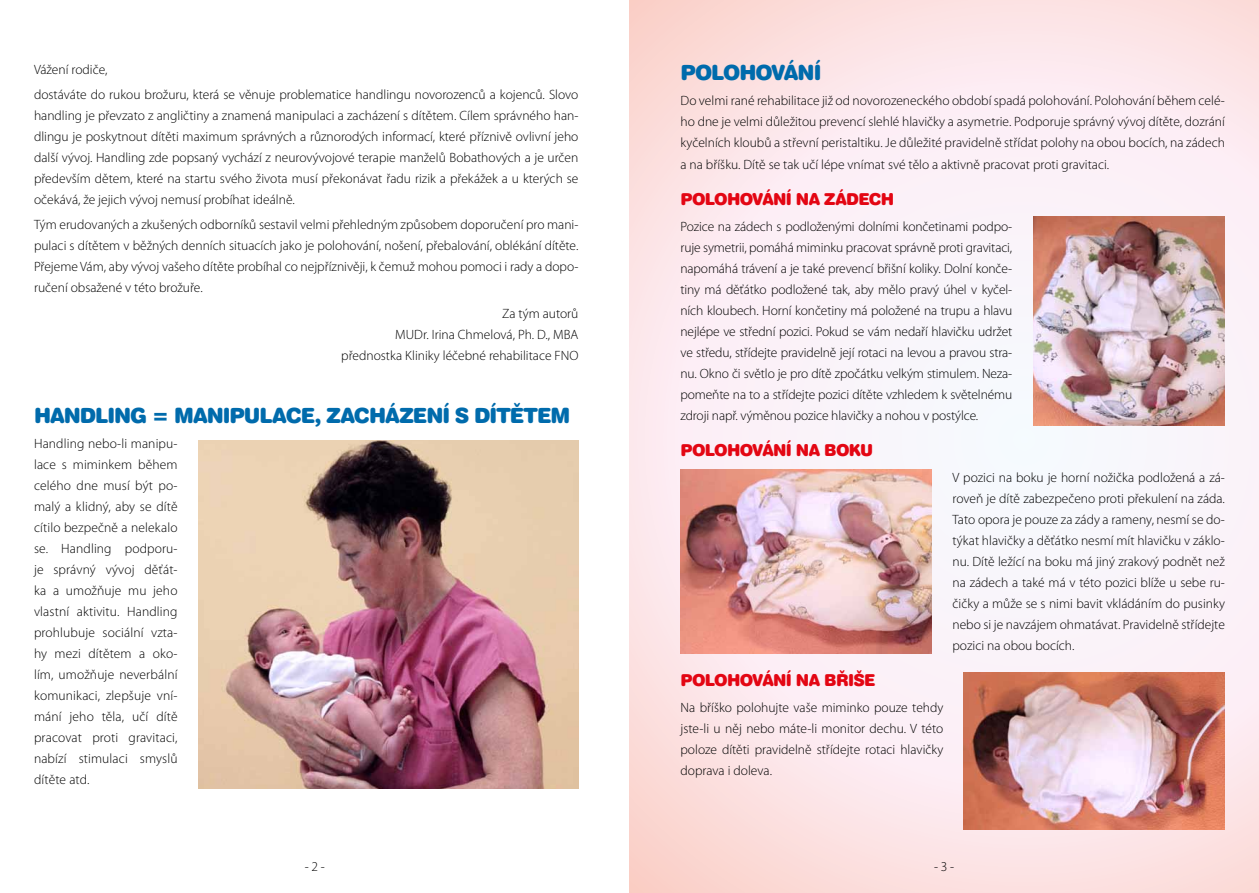
<style>
.page{position:relative;width:1259px;height:893px;background:#fff}
.page>*{position:absolute;margin:0;border:0;box-sizing:border-box;transform-origin:0 0}
.t1{font:21px "Swiss 721 AT Black Rounded";letter-spacing:-.055em;color:#006bac}
.t2{font:16.5px "Swiss 721 AT Black Rounded";letter-spacing:-.05em;color:#e30613}
.t3{font:300 13.5px/21px "Myriad Pro";color:#000;text-align:justify}
</style>
<div class="page">
<svg style="left:629px;top:0;width:630px;height:893px"></svg>
<img style="left:680px;top:470px;width:251px;height:184px">
<img style="left:963px;top:673px;width:262px;height:156px">
<img style="left:1033px;top:217px;width:192px;height:208px">
<img style="left:199px;top:440px;width:379px;height:349px">
<p class="t3" style="left:34px;top:57px;width:546px;line-height:25.2px">Vážení rodiče,<br>dostáváte do rukou brožuru, která se věnuje problematice handlingu novorozenců a kojenců. Slovo</p>
<p class="t3" style="left:34px;top:105px;width:546px">handling je převzato z angličtiny a znamená manipulaci a zacházení s dítětem. Cílem správného han&shy;dlingu je poskytnout dítěti maximum správných a různorodých informací, které příznivě ovlivní jeho další vývoj. Handling zde popsaný vychází z neurovývojové terapie manželů Bobathových a je určen především dětem, které na startu svého života musí překonávat řadu rizik a překážek a u kterých se očekává, že jejich vývoj nemusí probíhat ideálně.</p>
<p class="t3" style="left:34px;top:215px;width:546px">Tým erudovaných a zkušených odborníků sestavil velmi přehledným způsobem doporučení pro mani&shy;pulaci s dítětem v běžných denních situacích jako je polohování, nošení, přebalování, oblékání dítěte.<br>Přejeme Vám, aby vývoj vašeho dítěte probíhal co nejpříznivěji, k čemuž mohou pomoci i rady a dopo&shy;ručení obsažené v této brožuře.</p>
<p class="t3" style="left:341px;top:303px;width:239px;text-align:right">Za tým autorů<br>MUDr. Irina Chmelová, Ph. D., MBA přednostka Kliniky léčebné rehabilitace FNO</p>
<h1 class="t1" style="left:34px;top:403px;width:538px">HANDLING = MANIPULACE, ZACHÁZENÍ S DÍTĚTEM</h1>
<p class="t3" style="left:34px;top:433px;width:145px">Handling nebo-li manipu&shy;lace s miminkem během celého dne musí být po&shy;malý a klidný, aby se dítě cítilo bezpečně a nelekalo se. Handling podporu&shy;je správný vývoj děťát&shy;ka a umožňuje mu jeho vlastní aktivitu. Handling prohlubuje sociální vzta&shy;hy mezi dítětem a oko&shy;lím, umožňuje neverbální komunikaci, zlepšuje vní&shy;mání jeho těla, učí dítě pracovat proti gravitaci, nabízí stimulaci smyslů dítěte atd.</p>
<h1 class="t1" style="left:680px;top:60px;width:143px">POLOHOVÁNÍ</h1>
<p class="t3" style="left:680px;top:91px;width:546px">Do velmi rané rehabilitace již od novorozeneckého období spadá polohování. Polohování během celé&shy;ho dne je velmi důležitou prevencí slehlé hlavičky a asymetrie. Podporuje správný vývoj dítěte, dozrání kyčelních kloubů a střevní peristaltiku. Je důležité pravidelně střídat polohy na obou bocích, na zádech a na bříšku. Dítě se tak učí lépe vnímat své tělo a aktivně pracovat proti gravitaci.</p>
<p class="t2" style="left:680px;top:189px;width:215px">POLOHOVÁNÍ NA ZÁDECH</p>
<p class="t3" style="left:680px;top:216px;width:333px">Pozice na zádech s podloženými dolními končetinami podpo&shy;ruje symetrii, pomáhá miminku pracovat správně proti gravitaci, napomáhá trávení a je také prevencí břišní koliky. Dolní konče&shy;tiny má děťátko podložené tak, aby mělo pravý úhel v kyčel&shy;ních kloubech. Horní končetiny má položené na trupu a hlavu nejlépe ve střední pozici. Pokud se vám nedaří hlavičku udržet ve středu, střídejte pravidelně její rotaci na levou a pravou stra&shy;nu. Okno či světlo je pro dítě zpočátku velkým stimulem. Neza&shy;pomeňte na to a střídejte pozici dítěte vzhledem k světelnému zdroji např. výměnou pozice hlavičky a nohou v postýlce.</p>
<p class="t2" style="left:680px;top:440px;width:194px">POLOHOVÁNÍ NA BOKU</p>
<p class="t3" style="left:952px;top:467px;width:274px">V pozici na boku je horní nožička podložená a zá&shy;roveň je dítě zabezpečeno proti překulení na záda.<br>Tato opora je pouze za zády a rameny, nesmí se do&shy;týkat hlavičky a děťátko nesmí mít hlavičku v záklo&shy;nu. Dítě ležící na boku má jiný zrakový podnět než na zádech a také má v této pozici blíže u sebe ru&shy;čičky a může se s nimi bavit vkládáním do pusinky nebo si je navzájem ohmatávat. Pravidelně střídejte pozici na obou bocích.</p>
<p class="t2" style="left:680px;top:670px;width:196px">POLOHOVÁNÍ NA BŘIŠE</p>
<p class="t3" style="left:680px;top:697px;width:264px">Na bříško polohujte vaše miminko pouze tehdy jste-li u něj nebo máte-li monitor dechu. V této poloze dítěti pravidelně střídejte rotaci hlavičky doprava i doleva.</p>
<p class="t3" style="left:305px;top:856px;width:22px">- 2 -</p>
<p class="t3" style="left:934px;top:856px;width:22px">- 3 -</p>
</div>
